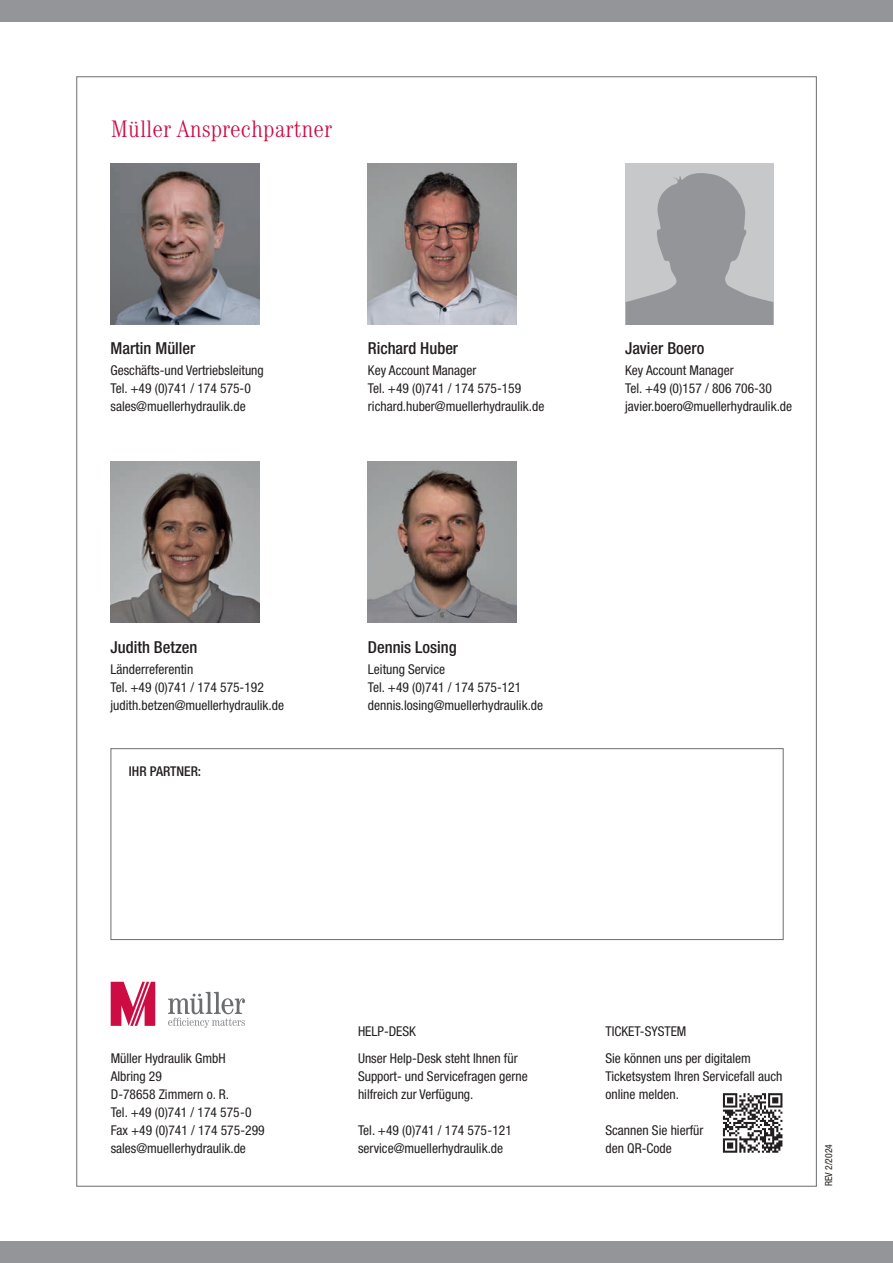
<style>
.page{position:relative;width:893px;height:1263px;background:#fff}
.page>*{position:absolute;margin:0;border:0;box-sizing:border-box;transform-origin:0 0}
.t1{font:300 condensed 24px "Century Std";color:#cd0c44}
.t2{font:500 condensed 16.5px "Helvetica Neue LT Std";color:#231f20}
.t3{font:condensed 13.5px/18px "Helvetica Neue LT Std";color:#231f20}
.t4{font:500 condensed 13.5px "Helvetica Neue LT Std";color:#231f20}
.t5{font:condensed 9.75px "Helvetica Neue LT Std";color:#231f20}
</style>
<div class="page">
<div style="left:0;top:0;width:893px;height:21px;background:#939598"></div>
<div style="left:0;top:1242px;width:893px;height:21px;background:#939598"></div>
<div style="left:111px;top:748px;width:672px;height:192px;border:1px solid #6c6d70"></div>
<svg style="left:168px;top:992px;width:77px;height:36px"></svg>
<svg style="left:111px;top:982px;width:44px;height:44px"></svg>
<svg style="left:723px;top:1093px;width:59px;height:60px"></svg>
<img style="left:111px;top:163px;width:148px;height:162px">
<img style="left:111px;top:461px;width:148px;height:162px">
<img style="left:368px;top:163px;width:149px;height:162px">
<img style="left:368px;top:461px;width:149px;height:162px">
<div style="left:625px;top:163px;width:149px;height:162px;background:#c7c8ca"></div>
<svg style="left:626px;top:173px;width:147px;height:152px"></svg>
<h1 class="t1" style="left:111px;top:115px;width:223px">Müller Ansprechpartner</h1>
<p class="t2" style="left:111px;top:339px;width:86px">Martin Müller</p>
<p class="t3" style="left:111px;top:362px;width:155px">Geschäfts-und Vertriebsleitung<br>Tel. +49 (0)741 / 174 575-0 sales@muellerhydraulik.de</p>
<p class="t2" style="left:368px;top:339px;width:92px">Richard Huber</p>
<p class="t3" style="left:368px;top:362px;width:178px">Key Account Manager<br>Tel. +49 (0)741 / 174 575-159 richard.huber@muellerhydraulik.de</p>
<p class="t2" style="left:625px;top:339px;width:81px">Javier Boero</p>
<p class="t3" style="left:625px;top:362px;width:169px">Key Account Manager<br>Tel. +49 (0)157 / 806 706-30 javier.boero@muellerhydraulik.de</p>
<p class="t2" style="left:111px;top:637px;width:88px">Judith Betzen</p>
<p class="t3" style="left:111px;top:660px;width:175px">Länderreferentin<br>Tel. +49 (0)741 / 174 575-192 judith.betzen@muellerhydraulik.de</p>
<p class="t4" style="left:129px;top:763px;width:74px">IHR PARTNER:</p>
<p class="t2" style="left:368px;top:637px;width:90px">Dennis Losing</p>
<p class="t3" style="left:368px;top:660px;width:177px">Leitung Service<br>Tel. +49 (0)741 / 174 575-121 dennis.losing@muellerhydraulik.de</p>
<p class="t3" style="left:111px;top:1049px;width:155px">Müller Hydraulik GmbH<br>Albring 29<br>D-78658 Zimmern o. R.<br>Tel. +49 (0)741 / 174 575-0<br>Fax +49 (0)741 / 174 575-299 sales@muellerhydraulik.de</p>
<p class="t3" style="left:358px;top:1017px;width:161px;line-height:27px">HELP-DESK<br>Unser Help-Desk steht Ihnen für</p>
<p class="t3" style="left:358px;top:1067px;width:171px">Support- und Servicefragen gerne hilfreich zur Verfügung.</p>
<p class="t3" style="left:358px;top:1121px;width:155px">Tel. +49 (0)741 / 174 575-121 service@muellerhydraulik.de</p>
<p class="t3" style="left:605px;top:1017px;width:147px;line-height:27px">TICKET-SYSTEM<br>Sie können uns per digitalem</p>
<p class="t3" style="left:605px;top:1067px;width:178px">Ticketsystem Ihren Servicefall auch online melden.</p>
<p class="t3" style="left:605px;top:1121px;width:99px">Scannen Sie hierfür den QR-Code</p>
<p class="t5" style="left:823px;top:1186px;width:44px;rotate:-90deg">REV 2/2024</p>
</div>
